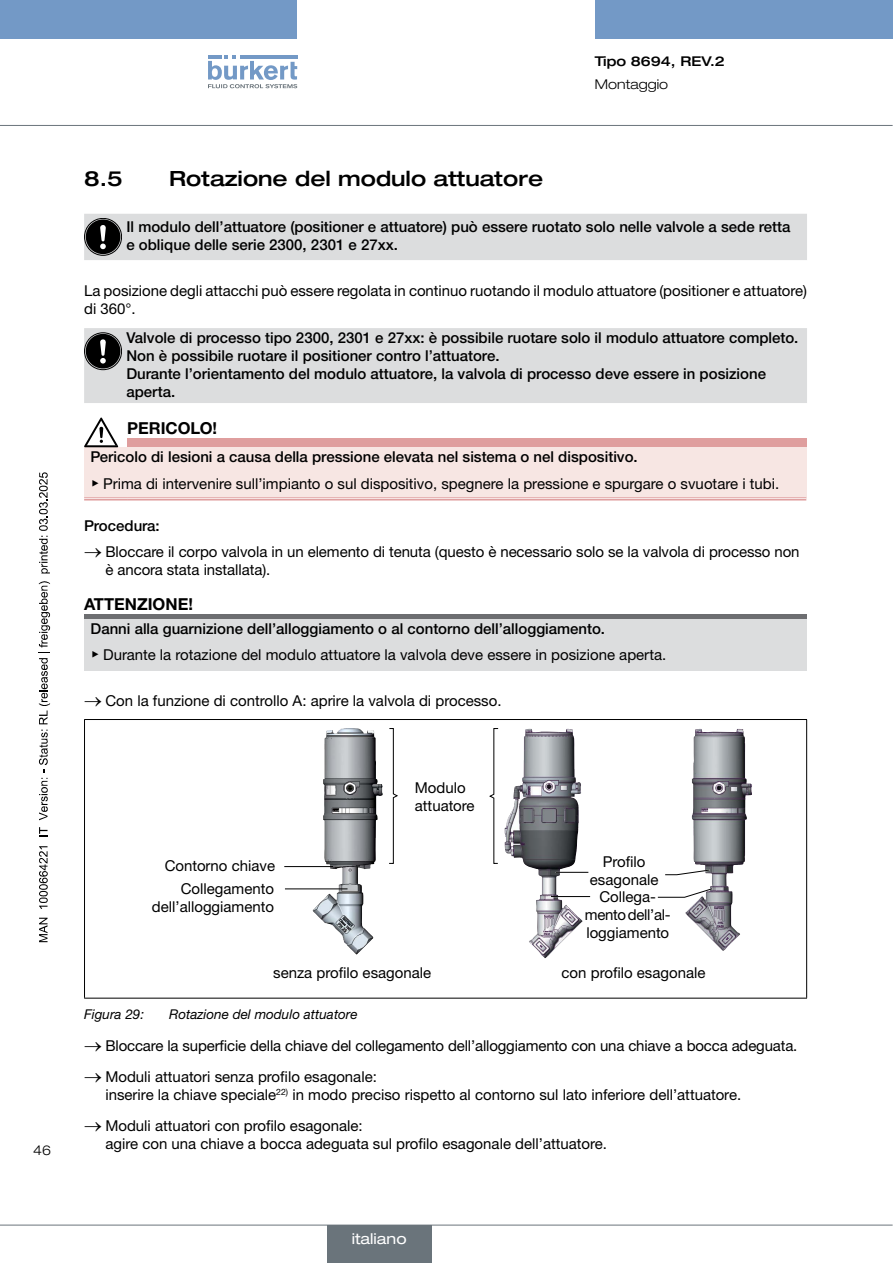
<style>
.page{position:relative;width:893px;height:1263px;background:#fff}
.page>*{position:absolute;margin:0;border:0;box-sizing:border-box;transform-origin:0 0}
.t1{font:500 expanded 21px "Helvetica Neue LTW1 G";color:#000}
.t2{font:700 16.5px "Helvetica Neue LTW1 G";color:#000}
.t3{font:15px/18px "Helvetica Neue LTW1 G";color:#000}
.t4{font:500 15px/18px "Helvetica Neue LTW1 G";color:#000}
.t5{font:expanded 15px "Helvetica Neue LTW1 G";color:#fff}
.t6{font:italic 13.5px "Helvetica Neue LTW1 G";color:#000}
.t7{font:500 expanded 13.5px "Helvetica Neue LTW1 G";color:#000}
.t8{font:300 expanded 13.5px "Helvetica Neue LTW1 G";color:#000}
.s1{font-weight:500}
.s2{font-family:"Arial Unicode MS"}
</style>
<div class="page">
<div style="left:0;top:0;width:297px;height:38px;background:#7399c6"></div>
<div style="left:595px;top:0;width:298px;height:38px;background:#7399c6"></div>
<svg style="left:208px;top:55px;width:89px;height:33px"></svg>
<hr style="left:0;top:125px;width:893px;height:1px;background:#6a747b">
<div style="left:84px;top:214px;width:723px;height:46px;background:#dcddde"></div>
<div style="left:84px;top:328px;width:723px;height:75px;background:#dcddde"></div>
<div style="left:84px;top:332px;width:38px;height:38px;border:1px solid #000;border-radius:50%"></div>
<div style="left:86px;top:334px;width:34px;height:34px;background:#000;border-radius:50%"></div>
<svg style="left:100px;top:339px;width:6px;height:25px"></svg>
<div style="left:127px;top:438px;width:679px;height:9px;background:#df9e9e"></div>
<div style="left:84px;top:447px;width:722px;height:52px;background:#f7e6e3"></div>
<hr style="left:84px;top:497px;width:43px;height:3px;background:#fff">
<hr style="left:127px;top:497px;width:679px;height:3px;background:#fff">
<hr style="left:84px;top:497px;width:43px;height:1px;background:#df9e9e">
<hr style="left:84px;top:499px;width:43px;height:1px;background:#df9e9e">
<hr style="left:127px;top:497px;width:679px;height:1px;background:#df9e9e">
<hr style="left:127px;top:499px;width:679px;height:1px;background:#df9e9e">
<svg style="left:84px;top:417px;width:34px;height:30px"></svg>
<div style="left:84px;top:614px;width:722px;height:5px;background:#6d6e71"></div>
<div style="left:84px;top:619px;width:722px;height:51px;background:#dcddde"></div>
<hr style="left:84px;top:719px;width:723px;height:1px;background:#000">
<hr style="left:84px;top:720px;width:1px;height:278px;background:#000">
<hr style="left:806px;top:720px;width:1px;height:278px;background:#000">
<hr style="left:84px;top:998px;width:723px;height:1px;background:#000">
<svg style="left:533px;top:729px;width:50px;height:229px"></svg>
<img style="left:504px;top:729px;width:38px;height:217px">
<img style="left:685px;top:729px;width:67px;height:222px">
<img style="left:313px;top:728px;width:70px;height:226px">
<svg style="left:389px;top:728px;width:9px;height:136px"></svg>
<svg style="left:489px;top:728px;width:10px;height:136px"></svg>
<hr style="left:556px;top:872px;width:32px;height:1px;background:#000">
<hr style="left:551px;top:896px;width:39px;height:1px;background:#000">
<hr style="left:284px;top:866px;width:49px;height:1px;background:#000">
<hr style="left:285px;top:888px;width:62px;height:1px;background:#000">
<svg style="left:665px;top:869px;width:45px;height:6px"></svg>
<svg style="left:657px;top:888px;width:56px;height:10px"></svg>
<hr style="left:0;top:1225px;width:893px;height:1px;background:#6a747b">
<div style="left:327px;top:1225px;width:104px;height:38px;background:#6a747b"></div>
<svg style="left:39px;top:918px;width:9px;height:24px"></svg>
<svg style="left:39px;top:846px;width:9px;height:63px"></svg>
<svg style="left:39px;top:827px;width:9px;height:9px"></svg>
<svg style="left:39px;top:581px;width:11px;height:239px"></svg>
<svg style="left:39px;top:472px;width:11px;height:101px"></svg>
<p class="t8" style="left:33px;top:1142px;width:20px">46</p>
<p class="t7" style="left:595px;top:52px;width:131px">Tipo 8694, REV.2</p>
<p class="t8" style="left:595px;top:76px;width:75px">Montaggio</p>
<h1 class="t1" style="left:84px;top:165px;width:40px">8.5</h1>
<h1 class="t1" style="left:169px;top:165px;width:376px">Rotazione del modulo attuatore</h1>
<p class="t4" style="left:126px;top:218px;width:666px">Il modulo dell’attuatore (positioner e attuatore) può essere ruotato solo nelle valvole a sede retta e oblique delle serie 2300, 2301 e 27xx.</p>
<p class="t3" style="left:84px;top:281px;width:724px">La posizione degli attacchi può essere regolata in continuo ruotando il modulo attuatore (positioner e attuatore) di 360°.</p>
<p class="t4" style="left:126px;top:329px;width:673px">Valvole di processo tipo 2300, 2301 e 27xx: è possibile ruotare solo il modulo attuatore completo.<br>Non è possibile ruotare il positioner contro l’attuatore.<br>Durante l’orientamento del modulo attuatore, la valvola di processo deve essere in posizione aperta.</p>
<p class="t2" style="left:127px;top:417px;width:92px">PERICOLO!</p>
<p class="t3" style="left:91px;top:444px;width:690px;line-height:26.5px"><span class="s1">Pericolo di lesioni a causa della pressione elevata nel sistema o nel dispositivo.<br></span><span class="s2">▶</span> Prima di intervenire sull’impianto o sul dispositivo, spegnere la pressione e spurgare o svuotare i tubi.</p>
<p class="t4" style="left:84px;top:516px;width:77px">Procedura:</p>
<p class="t3" style="left:105px;top:543px;width:696px;text-indent:-21px">→ Bloccare il corpo valvola in un elemento di tenuta (questo è necessario solo se la valvola di processo non è ancora stata installata).</p>
<p class="t2" style="left:84px;top:594px;width:110px">ATTENZIONE!</p>
<p class="t3" style="left:91px;top:615px;width:577px;line-height:26.5px"><span class="s1">Danni alla guarnizione dell’alloggiamento o al contorno dell’alloggiamento.<br></span><span class="s2">▶</span> Durante la rotazione del modulo attuatore la valvola deve essere in posizione aperta.</p>
<p class="t3" style="left:84px;top:692px;width:419px">→ Con la funzione di controllo A: aprire la valvola di processo.</p>
<p class="t3" style="left:415px;top:778px;width:61px">Modulo attuatore</p>
<p class="t3" style="left:165px;top:857px;width:112px">Contorno chiave</p>
<p class="t3" style="left:590px;top:853px;width:70px;text-align:center">Profilo esagonale</p>
<p class="t3" style="left:152px;top:880px;width:124px;text-align:right">Collegamento dell’alloggiamento</p>
<p class="t3" style="left:585px;top:887px;width:87px;text-align:center">Collega&shy;mento dell’al&shy;loggiamento</p>
<p class="t3" style="left:273px;top:963px;width:160px">senza profilo esagonale</p>
<p class="t3" style="left:562px;top:963px;width:145px">con profilo esagonale</p>
<p class="t6" style="left:84px;top:1006px;width:61px">Figura 29:</p>
<p class="t6" style="left:169px;top:1006px;width:190px">Rotazione del modulo attuatore</p>
<p class="t3" style="left:84px;top:1037px;width:715px">→ Bloccare la superficie della chiave del collegamento dell’alloggiamento con una chiave a bocca adeguata.</p>
<p class="t3" style="left:105px;top:1068px;width:637px;text-indent:-21px">→ Moduli attuatori senza profilo esagonale:<br>inserire la chiave speciale<sup>22)</sup> in modo preciso rispetto al contorno sul lato inferiore dell’attuatore.</p>
<p class="t3" style="left:105px;top:1116px;width:503px;text-indent:-21px">→ Moduli attuatori con profilo esagonale:<br>agire con una chiave a bocca adeguata sul profilo esagonale dell’attuatore.</p>
<p class="t5" style="left:352px;top:1229px;width:56px">italiano</p>
</div>
